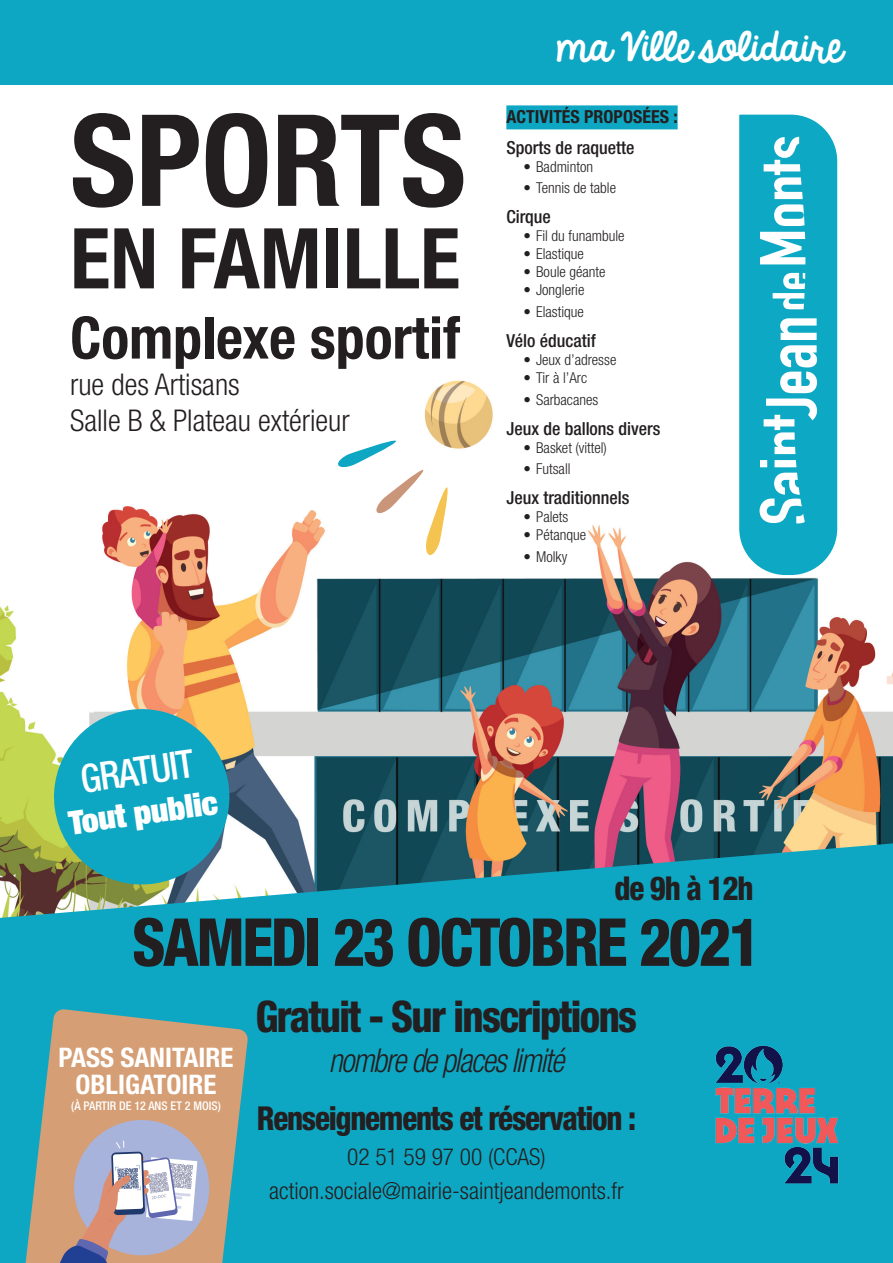
<style>
.page{position:relative;width:893px;height:1263px;background:#fff}
.page>*{position:absolute;margin:0;border:0;box-sizing:border-box;transform-origin:0 0}
.t1{font:700 condensed 127.5px "Helvetica Neue LT Std";color:#231f20}
.t2{font:700 condensed 84px "Helvetica Neue LT Std";color:#231f20}
.t3{font:800 condensed 66.3px "Helvetica Neue LT Std";letter-spacing:-.04em;color:#231f20;scale:.94 1}
.t4{font:700 condensed 58.5px "Helvetica Neue LT Std";color:#231f20}
.t5{font:800 condensed 43.5px "Helvetica Neue LT Std";letter-spacing:-.04em;color:#231f20;scale:.94 1}
.t6{font:500 condensed 39px "Helvetica Neue LT Std";color:#fff;scale:.96 1}
.t7{font:36px "KG Always A Good Time";color:#fff}
.t8{font:800 condensed 33px "Helvetica Neue LT Std";letter-spacing:-.04em;color:#231f20;scale:.94 1}
.t9{font:italic 300 condensed 33px "Helvetica Neue LT Std";letter-spacing:-.04em;color:#231f20;scale:.94 1}
.t10{font:900 condensed 33px "Helvetica Neue LT Std";color:#fff}
.t11{font:300 condensed 30px/36px "Helvetica Neue LT Std";color:#231f20}
.t12{font:700 condensed 27px/27px "Helvetica Neue LT Std";color:#fff;text-align:center}
.t13{font:300 condensed 23.4px/34.5px "Helvetica Neue LT Std";color:#231f20;text-align:center}
.t14{font:500 condensed 18px "Helvetica Neue LT Std";color:#231f20}
.t15{font:700 condensed 18px "Helvetica Neue LT Std";color:#231f20}
.t16{font:300 condensed 15px "Helvetica Neue LT Std";color:#231f20}
.t17{font:500 condensed 12px "Helvetica Neue LT Std";color:#fff}
</style>
<div class="page">
<img style="left:0;top:380px;width:893px;height:463px">
<div style="left:0;top:0;width:893px;height:85px;background:#0ea7c3"></div>
<svg style="left:0;top:843px;width:893px;height:420px;fill:#0ea7c3"></svg>
<svg style="left:735px;top:114px;width:106px;height:465px"></svg>
<svg style="left:48px;top:703px;width:187px;height:187px"></svg>
<svg style="left:25px;top:1009px;width:223px;height:254px;fill:#d59e74"></svg>
<div style="left:506px;top:105px;width:172px;height:24px;background:#0ea7c3"></div>
<svg style="left:461px;top:490px;width:20px;height:41px"></svg>
<svg style="left:337px;top:438px;width:113px;height:118px"></svg>
<svg style="left:54px;top:1111px;width:164px;height:152px"></svg>
<img style="left:678px;top:1016px;width:199px;height:197px">
<h1 class="t1" style="left:70px;top:83px;width:397px">SPORTS</h1>
<h2 class="t2" style="left:70px;top:208px;width:392px">EN FAMILLE</h2>
<h3 class="t4" style="left:70px;top:302px;width:391px">Complexe sportif</h3>
<h3 class="t11" style="left:70px;top:366px;width:281px">rue des Artisans<br>Salle B &amp; Plateau extérieur</h3>
<h3 class="t7" style="left:557px;top:20px;width:287px">ma Ville solidaire</h3>
<p class="t15" style="left:506px;top:106px;width:173px">ACTIVITÉS PROPOSÉES :</p>
<p class="t14" style="left:506px;top:136px;width:130px">Sports de raquette</p>
<p class="t16" style="left:523px;top:158px;width:71px">• Badminton</p>
<p class="t16" style="left:523px;top:179px;width:94px">• Tennis de table</p>
<p class="t14" style="left:506px;top:206px;width:46px">Cirque</p>
<p class="t16" style="left:523px;top:227px;width:103px">• Fil du funambule</p>
<p class="t16" style="left:523px;top:245px;width:62px">• Elastique</p>
<p class="t16" style="left:523px;top:263px;width:84px">• Boule géante</p>
<p class="t16" style="left:523px;top:281px;width:63px">• Jonglerie</p>
<p class="t16" style="left:523px;top:303px;width:62px">• Elastique</p>
<p class="t14" style="left:506px;top:330px;width:91px">Vélo éducatif</p>
<p class="t16" style="left:523px;top:351px;width:94px">• Jeux d’adresse</p>
<p class="t16" style="left:523px;top:369px;width:65px">• Tir à l’Arc</p>
<p class="t16" style="left:523px;top:391px;width:76px">• Sarbacanes</p>
<p class="t14" style="left:506px;top:418px;width:156px">Jeux de ballons divers</p>
<p class="t16" style="left:523px;top:439px;width:85px">• Basket (vittel)</p>
<p class="t16" style="left:523px;top:460px;width:49px">• Futsall</p>
<p class="t14" style="left:506px;top:487px;width:125px">Jeux traditionnels</p>
<p class="t16" style="left:523px;top:508px;width:46px">• Palets</p>
<p class="t16" style="left:523px;top:526px;width:64px">• Pétanque</p>
<p class="t16" style="left:523px;top:548px;width:45px">• Molky</p>
<h3 class="t6" style="left:78px;top:756px;width:120px;rotate:-8deg">GRATUIT</h3>
<h3 class="t10" style="left:66px;top:802px;width:151px;rotate:-8deg">Tout public</h3>
<h3 class="t8" style="left:615px;top:867px;width:149px">de 9h à 12h</h3>
<h3 class="t3" style="left:132px;top:901px;width:670px">SAMEDI 23 OCTOBRE 2021</h3>
<h3 class="t5" style="left:256px;top:990px;width:407px">Gratuit - Sur inscriptions</h3>
<h3 class="t9" style="left:329px;top:1041px;width:252px">nombre de places limité</h3>
<h3 class="t8" style="left:257px;top:1098px;width:405px">Renseignements et réservation :</h3>
<h3 class="t13" style="left:269px;top:1139px;width:356px">02 51 59 97 00 (CCAS) action.sociale@mairie-saintjeandemonts.fr</h3>
<h3 class="t12" style="left:59px;top:1043px;width:177px">PASS SANITAIRE<br>OBLIGATOIRE</h3>
<p class="t17" style="left:71px;top:1099px;width:151px">(À PARTIR DE 12 ANS ET 2 MOIS)</p>
</div>
